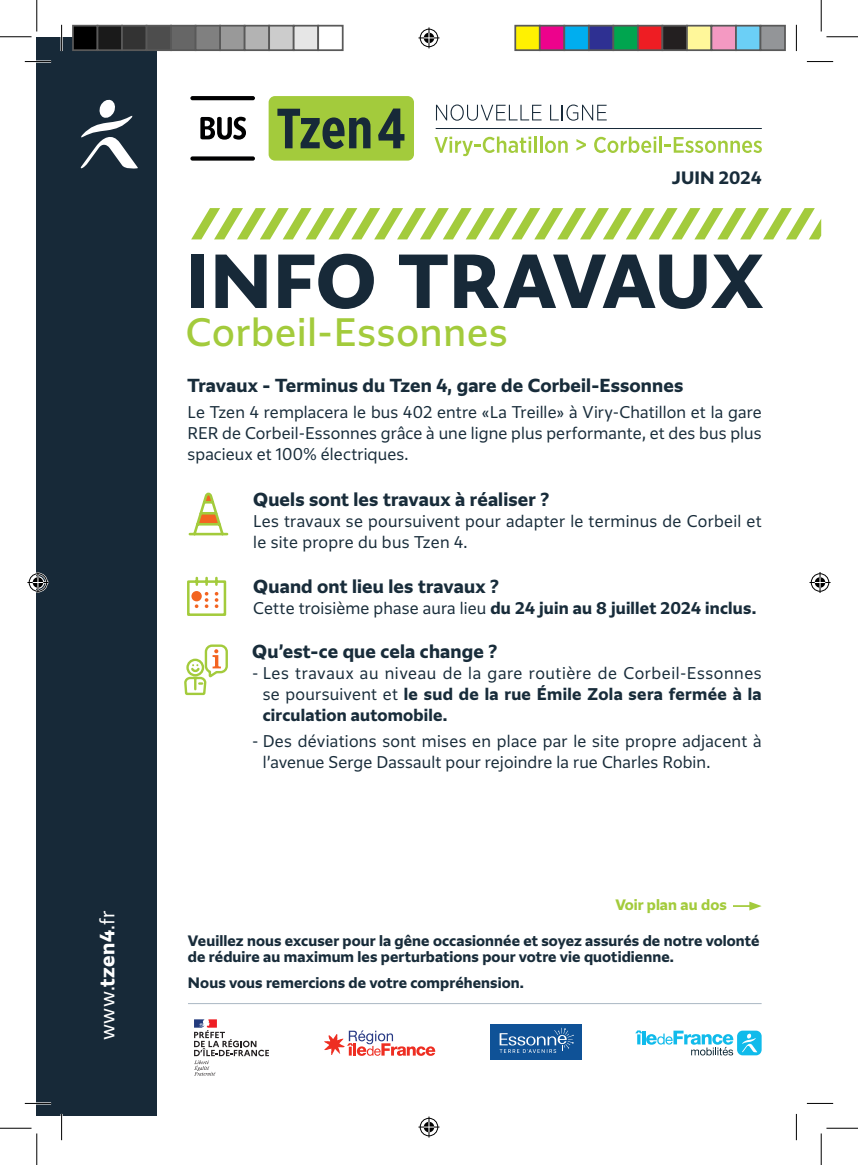
<style>
.page{position:relative;width:858px;height:1165px;background:#fff}
.page>*{position:absolute;margin:0;border:0;box-sizing:border-box;transform-origin:0 0}
.t1{font:700 70.88px "Grand Paris";letter-spacing:.01em;color:#172938}
.t2{font:36.75px "Grand Paris";letter-spacing:.025em;color:#a3cb3c}
.t3{font:300 19.25px "Grand Paris";color:#fff}
.t4{font:700 17.5px "Grand Paris";letter-spacing:.01em;color:#182c3a}
.t5{font:700 16.62px "Grand Paris";letter-spacing:.005em;color:#182c3a}
.t6{font:300 15.75px/21px "Grand Paris";letter-spacing:.015em;color:#182c3a;text-align:justify}
.t7{font:700 15.75px "Grand Paris";letter-spacing:.015em;color:#182c3a}
.t8{font:700 14px/15.8px "Grand Paris";letter-spacing:.005em;color:#182c3a}
.t9{font:700 14px "Grand Paris";color:#a3cb3c}
.s1{font-weight:700}
.s2{font-weight:300}
</style>
<div class="page">
<hr style="left:188px;top:1003px;width:573px;height:1px;background:#aab8c4">
<div style="left:37px;top:37px;width:120px;height:1078px;background:#172938"></div>
<svg style="left:191px;top:208px;width:630px;height:31px"></svg>
<svg style="left:80px;top:99px;width:58px;height:70px"></svg>
<svg style="left:635px;top:1030px;width:98px;height:25px"></svg>
<div style="left:736px;top:1031px;width:25px;height:24px;background:#10bbeb;border-radius:6px"></div>
<svg style="left:742px;top:1033px;width:15px;height:19px"></svg>
<svg style="left:324px;top:1030px;width:111px;height:26px"></svg>
<svg style="left:434px;top:137px;width:133px;height:19px"></svg>
<svg style="left:576px;top:139px;width:9px;height:12px"></svg>
<svg style="left:594px;top:137px;width:167px;height:16px"></svg>
<svg style="left:436px;top:104px;width:105px;height:17px"></svg>
<svg style="left:550px;top:105px;width:56px;height:16px"></svg>
<hr style="left:435px;top:128px;width:326px;height:1px;background:#172938">
<div style="left:268px;top:96px;width:146px;height:65px;background:#a3cb3c;border-radius:6px"></div>
<svg style="left:277px;top:109px;width:93px;height:40px"></svg>
<svg style="left:378px;top:109px;width:26px;height:39px"></svg>
<svg style="left:200px;top:117px;width:46px;height:23px"></svg>
<svg style="left:190px;top:96px;width:65px;height:4px"></svg>
<div style="left:190px;top:156px;width:65px;height:5px;background:#000001;border-radius:2px"></div>
<svg style="left:733px;top:901px;width:28px;height:9px"></svg>
<div style="left:490px;top:1024px;width:91px;height:36px;background:#0f5297"></div>
<svg style="left:499px;top:1028px;width:74px;height:25px"></svg>
<svg style="left:194px;top:1019px;width:75px;height:56px"></svg>
<svg style="left:188px;top:492px;width:41px;height:44px"></svg>
<svg style="left:184px;top:576px;width:44px;height:120px"></svg>
<hr style="left:25px;top:60px;width:26px;height:3px;background:#fff">
<hr style="left:25px;top:1102px;width:26px;height:2px;background:#fff">
<hr style="left:60px;top:25px;width:3px;height:26px;background:#fff">
<hr style="left:60px;top:1114px;width:3px;height:26px;background:#fff">
<svg style="left:25px;top:61px;width:26px;height:1px"></svg>
<svg style="left:806px;top:61px;width:26px;height:1px"></svg>
<svg style="left:25px;top:1103px;width:26px;height:1px"></svg>
<svg style="left:806px;top:1103px;width:26px;height:1px"></svg>
<svg style="left:61px;top:25px;width:1px;height:26px"></svg>
<svg style="left:61px;top:1114px;width:1px;height:26px"></svg>
<svg style="left:795px;top:25px;width:1px;height:26px"></svg>
<svg style="left:795px;top:1114px;width:1px;height:26px"></svg>
<hr style="left:0;top:36px;width:32px;height:1px;background:#000">
<hr style="left:826px;top:36px;width:31px;height:1px;background:#000">
<hr style="left:0;top:1128px;width:32px;height:1px;background:#000">
<hr style="left:826px;top:1128px;width:31px;height:1px;background:#000">
<hr style="left:36px;top:0;width:1px;height:32px;background:#000">
<hr style="left:36px;top:1133px;width:1px;height:32px;background:#000">
<hr style="left:820px;top:0;width:1px;height:32px;background:#000">
<hr style="left:820px;top:1133px;width:1px;height:32px;background:#000">
<svg style="left:418px;top:27px;width:21px;height:21px"></svg>
<svg style="left:418px;top:1116px;width:21px;height:21px"></svg>
<svg style="left:27px;top:572px;width:21px;height:21px"></svg>
<svg style="left:809px;top:572px;width:21px;height:21px"></svg>
<div style="left:73px;top:26px;width:24px;height:24px;background:#000"></div>
<div style="left:72px;top:25px;width:26px;height:26px;border:2px solid #595959"></div>
<div style="left:97px;top:26px;width:25px;height:24px;background:#1a1a1a"></div>
<div style="left:97px;top:25px;width:26px;height:26px;border:2px solid #595959"></div>
<div style="left:122px;top:26px;width:24px;height:24px;background:#333"></div>
<div style="left:121px;top:25px;width:26px;height:26px;border:2px solid #595959"></div>
<div style="left:146px;top:26px;width:25px;height:24px;background:#4d4d4d"></div>
<div style="left:146px;top:25px;width:26px;height:26px;border:2px solid #595959"></div>
<div style="left:171px;top:26px;width:24px;height:24px;background:#666"></div>
<div style="left:170px;top:25px;width:26px;height:26px;border:2px solid #595959"></div>
<div style="left:195px;top:26px;width:25px;height:24px;background:#808080"></div>
<div style="left:195px;top:25px;width:26px;height:26px;border:2px solid #595959"></div>
<div style="left:220px;top:26px;width:24px;height:24px;background:#999"></div>
<div style="left:219px;top:25px;width:26px;height:26px;border:2px solid #595959"></div>
<div style="left:244px;top:26px;width:25px;height:24px;background:#b3b3b3"></div>
<div style="left:244px;top:25px;width:26px;height:26px;border:2px solid #595959"></div>
<div style="left:269px;top:26px;width:24px;height:24px;background:#ccc"></div>
<div style="left:268px;top:25px;width:26px;height:26px;border:2px solid #595959"></div>
<div style="left:293px;top:26px;width:25px;height:24px;background:#e6e6e6"></div>
<div style="left:293px;top:25px;width:26px;height:26px;border:2px solid #595959"></div>
<div style="left:317px;top:25px;width:26px;height:26px;border:2px solid #595959"></div>
<div style="left:515px;top:26px;width:24px;height:24px;background:#fff101"></div>
<div style="left:514px;top:25px;width:26px;height:26px;border:2px solid #595959"></div>
<div style="left:539px;top:26px;width:25px;height:24px;background:#ed028c"></div>
<div style="left:538px;top:25px;width:27px;height:26px;border:2px solid #595959"></div>
<div style="left:564px;top:26px;width:24px;height:24px;background:#00aeef"></div>
<div style="left:563px;top:25px;width:26px;height:26px;border:2px solid #595959"></div>
<div style="left:588px;top:26px;width:25px;height:24px;background:#2e3092"></div>
<div style="left:587px;top:25px;width:27px;height:26px;border:2px solid #595959"></div>
<div style="left:613px;top:26px;width:24px;height:24px;background:#00a54f"></div>
<div style="left:612px;top:25px;width:26px;height:26px;border:2px solid #595959"></div>
<div style="left:637px;top:26px;width:25px;height:24px;background:#ee1d23"></div>
<div style="left:636px;top:25px;width:27px;height:26px;border:2px solid #595959"></div>
<div style="left:662px;top:26px;width:24px;height:24px;background:#231f20"></div>
<div style="left:661px;top:25px;width:26px;height:26px;border:2px solid #595959"></div>
<div style="left:686px;top:26px;width:25px;height:24px;background:#fff79a"></div>
<div style="left:685px;top:25px;width:27px;height:26px;border:2px solid #595959"></div>
<div style="left:711px;top:26px;width:24px;height:24px;background:#f499c2"></div>
<div style="left:710px;top:25px;width:26px;height:26px;border:2px solid #595959"></div>
<div style="left:735px;top:26px;width:25px;height:24px;background:#6bcff6"></div>
<div style="left:734px;top:25px;width:27px;height:26px;border:2px solid #595959"></div>
<div style="left:760px;top:26px;width:24px;height:24px;background:#939598"></div>
<div style="left:759px;top:25px;width:26px;height:26px;border:2px solid #595959"></div>
<p class="t3" style="left:94px;top:1040px;width:131px;rotate:-90deg">www.<span class="s1">tzen4</span>.fr</p>
<p class="t5" style="left:672px;top:167px;width:91px">JUIN 2024</p>
<p class="t1" style="left:186px;top:234px;width:578px">INFO TRAVAUX</p>
<p class="t2" style="left:186px;top:308px;width:323px">Corbeil-Essonnes</p>
<p class="t4" style="left:187px;top:374px;width:497px">Travaux - Terminus du Tzen 4, gare de Corbeil-Essonnes</p>
<p class="t6" style="left:187px;top:401px;width:575px">Le Tzen 4 remplacera le bus 402 entre «La Treille» à Viry-Chatillon et la gare RER de Corbeil-Essonnes grâce à une ligne plus performante, et des bus plus spacieux et 100% électriques.</p>
<p class="t4" style="left:253px;top:488px;width:297px">Quels sont les travaux à réaliser ?</p>
<p class="t6" style="left:253px;top:510px;width:510px">Les travaux se poursuivent pour adapter le terminus de Corbeil et le site propre du bus Tzen 4.</p>
<p class="t4" style="left:253px;top:574px;width:247px">Quand ont lieu les travaux ?</p>
<p class="t7" style="left:253px;top:597px;width:504px"><span class="s2">Cette troisième phase aura lieu</span> du 24 juin au 8 juillet 2024 inclus.</p>
<p class="t4" style="left:252px;top:640px;width:246px">Qu’est-ce que cela change ?</p>
<p class="t6" style="left:263px;top:662px;width:500px;text-indent:-10px">- Les travaux au niveau de la gare routière de Corbeil-Essonnes se poursuivent et <span class="s1">le sud de la rue Émile Zola sera fermée à la circulation automobile.</span></p>
<p class="t6" style="left:263px;top:730px;width:500px;text-indent:-10px">- Des déviations sont mises en place par le site propre adjacent à l’avenue Serge Dassault pour rejoindre la rue Charles Robin.</p>
<p class="t9" style="left:615px;top:896px;width:113px">Voir plan au dos</p>
<p class="t8" style="left:188px;top:933px;width:573px">Veuillez nous excuser pour la gêne occasionnée et soyez assurés de notre volonté de réduire au maximum les perturbations pour votre vie quotidienne.</p>
<p class="t8" style="left:188px;top:974px;width:337px">Nous vous remercions de votre compréhension.</p>
</div>
